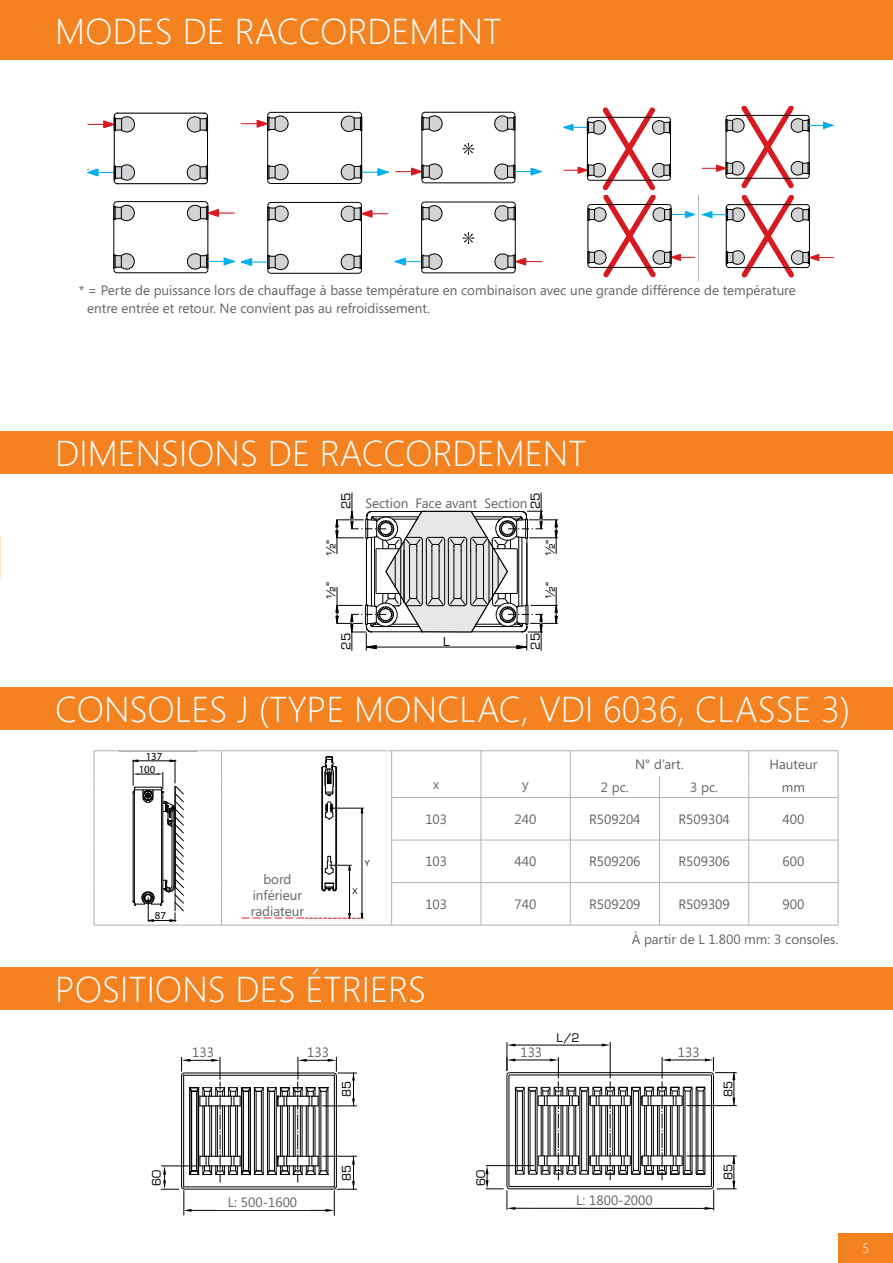
<style>
.page{position:relative;width:893px;height:1263px;background:#fff}
.page>*{position:absolute;margin:0;border:0;box-sizing:border-box;transform-origin:0 0}
.t1{font:300 36px "Segoe";color:#fff}
.t2{font:13.5px/16.2px "Segoe";color:#636466;text-align:center}
.t3{font:300 13.5px "Segoe UI";color:#fff}
.t4{font:12.15px "Eurostile LT";color:#000}
.t5{font:11.55px "Eurostile LT";color:#000}
.t6{font:10.8px "Myriad";color:#000}
.t7{font:7.65px "Eurostile LT";color:#000}
</style>
<div class="page">
<div style="left:0;top:0;width:893px;height:60px;background:#f58220"></div>
<div style="left:0;top:432px;width:893px;height:42px;background:#f58220"></div>
<div style="left:0;top:687px;width:893px;height:42px;background:#f58220"></div>
<div style="left:0;top:967px;width:893px;height:43px;background:#f58220"></div>
<hr style="left:352px;top:614px;width:1px;height:37px;background:#000">
<hr style="left:352px;top:493px;width:1px;height:36px;background:#000">
<svg style="left:335px;top:509px;width:223px;height:141px"></svg>
<hr style="left:541px;top:614px;width:1px;height:37px;background:#000">
<hr style="left:541px;top:493px;width:1px;height:36px;background:#000">
<hr style="left:472px;top:631px;width:50px;height:1px;background:#000">
<div style="left:839px;top:1233px;width:54px;height:30px;background:#f58220"></div>
<hr style="left:392px;top:750px;width:89px;height:1px;background:#adb1b5">
<hr style="left:481px;top:750px;width:89px;height:1px;background:#adb1b5">
<hr style="left:570px;top:750px;width:89px;height:1px;background:#adb1b5">
<hr style="left:659px;top:750px;width:90px;height:1px;background:#adb1b5">
<hr style="left:749px;top:750px;width:89px;height:1px;background:#adb1b5">
<svg style="left:481px;top:751px;width:1px;height:46px"></svg>
<svg style="left:570px;top:751px;width:1px;height:46px"></svg>
<svg style="left:659px;top:776px;width:1px;height:21px"></svg>
<svg style="left:749px;top:751px;width:1px;height:46px"></svg>
<svg style="left:838px;top:751px;width:1px;height:46px"></svg>
<hr style="left:391px;top:797px;width:90px;height:1px;background:#adb1b5">
<hr style="left:481px;top:797px;width:89px;height:1px;background:#adb1b5">
<hr style="left:481px;top:798px;width:1px;height:42px;background:#adb1b5">
<hr style="left:570px;top:797px;width:89px;height:1px;background:#adb1b5">
<hr style="left:570px;top:798px;width:1px;height:42px;background:#adb1b5">
<hr style="left:659px;top:797px;width:90px;height:1px;background:#adb1b5">
<hr style="left:659px;top:798px;width:1px;height:42px;background:#adb1b5">
<hr style="left:749px;top:797px;width:89px;height:1px;background:#adb1b5">
<hr style="left:749px;top:798px;width:1px;height:42px;background:#adb1b5">
<hr style="left:838px;top:798px;width:1px;height:42px;background:#adb1b5">
<hr style="left:391px;top:840px;width:90px;height:1px;background:#adb1b5">
<hr style="left:481px;top:840px;width:89px;height:1px;background:#adb1b5">
<hr style="left:481px;top:840px;width:1px;height:42px;background:#adb1b5">
<hr style="left:570px;top:840px;width:89px;height:1px;background:#adb1b5">
<hr style="left:570px;top:840px;width:1px;height:42px;background:#adb1b5">
<hr style="left:659px;top:840px;width:90px;height:1px;background:#adb1b5">
<hr style="left:659px;top:840px;width:1px;height:42px;background:#adb1b5">
<hr style="left:749px;top:840px;width:89px;height:1px;background:#adb1b5">
<hr style="left:749px;top:840px;width:1px;height:42px;background:#adb1b5">
<hr style="left:838px;top:840px;width:1px;height:42px;background:#adb1b5">
<hr style="left:391px;top:882px;width:90px;height:1px;background:#adb1b5">
<hr style="left:481px;top:882px;width:89px;height:1px;background:#adb1b5">
<hr style="left:481px;top:883px;width:1px;height:42px;background:#adb1b5">
<hr style="left:570px;top:882px;width:89px;height:1px;background:#adb1b5">
<hr style="left:570px;top:883px;width:1px;height:42px;background:#adb1b5">
<hr style="left:659px;top:882px;width:90px;height:1px;background:#adb1b5">
<hr style="left:659px;top:883px;width:1px;height:42px;background:#adb1b5">
<hr style="left:749px;top:882px;width:89px;height:1px;background:#adb1b5">
<hr style="left:749px;top:883px;width:1px;height:42px;background:#adb1b5">
<hr style="left:838px;top:883px;width:1px;height:42px;background:#adb1b5">
<hr style="left:392px;top:925px;width:89px;height:1px;background:#adb1b5">
<hr style="left:481px;top:925px;width:89px;height:1px;background:#adb1b5">
<hr style="left:570px;top:925px;width:89px;height:1px;background:#adb1b5">
<hr style="left:659px;top:925px;width:90px;height:1px;background:#adb1b5">
<hr style="left:749px;top:925px;width:89px;height:1px;background:#adb1b5">
<hr style="left:94px;top:750px;width:128px;height:1px;background:#adb1b5">
<hr style="left:222px;top:750px;width:170px;height:1px;background:#adb1b5">
<svg style="left:94px;top:751px;width:1px;height:46px"></svg>
<svg style="left:221px;top:751px;width:1px;height:46px"></svg>
<svg style="left:391px;top:751px;width:1px;height:46px"></svg>
<hr style="left:94px;top:797px;width:1px;height:43px;background:#adb1b5">
<hr style="left:221px;top:797px;width:1px;height:43px;background:#adb1b5">
<hr style="left:391px;top:798px;width:1px;height:42px;background:#adb1b5">
<hr style="left:94px;top:840px;width:1px;height:42px;background:#adb1b5">
<hr style="left:221px;top:840px;width:1px;height:42px;background:#adb1b5">
<hr style="left:391px;top:840px;width:1px;height:42px;background:#adb1b5">
<hr style="left:94px;top:882px;width:1px;height:43px;background:#adb1b5">
<hr style="left:221px;top:882px;width:1px;height:43px;background:#adb1b5">
<hr style="left:391px;top:883px;width:1px;height:42px;background:#adb1b5">
<hr style="left:94px;top:925px;width:128px;height:1px;background:#adb1b5">
<hr style="left:222px;top:925px;width:170px;height:1px;background:#adb1b5">
<svg style="left:132px;top:759px;width:52px;height:163px"></svg>
<hr style="left:133px;top:792px;width:1px;height:109px;background:#000">
<svg style="left:242px;top:756px;width:122px;height:163px"></svg>
<svg style="left:87px;top:111px;width:456px;height:163px"></svg>
<svg style="left:563px;top:106px;width:272px;height:175px"></svg>
<svg style="left:161px;top:1056px;width:196px;height:160px"></svg>
<div style="left:190px;top:1046px;width:26px;height:13px;background:#fff"></div>
<div style="left:305px;top:1046px;width:26px;height:13px;background:#fff"></div>
<div style="left:216px;top:1194px;width:93px;height:15px;background:#fff"></div>
<svg style="left:486px;top:1042px;width:251px;height:168px"></svg>
<div style="left:519px;top:1046px;width:25px;height:13px;background:#fff"></div>
<div style="left:676px;top:1046px;width:26px;height:13px;background:#fff"></div>
<div style="left:570px;top:1192px;width:89px;height:15px;background:#fff"></div>
<h1 class="t1" style="left:55px;top:11px;width:448px">MODES DE RACCORDEMENT</h1>
<p class="t2" style="left:87px;top:281px;width:710px;line-height:18px;text-align:left;text-indent:-9px">* = Perte de puissance lors de chauffage à basse température en combinaison avec une grande différence de température entre entrée et retour. Ne convient pas au refroidissement.</p>
<h1 class="t1" style="left:55px;top:433px;width:533px">DIMENSIONS DE RACCORDEMENT</h1>
<p class="t4" style="left:339px;top:509px;width:18px;rotate:-90deg">25</p>
<p class="t2" style="left:365px;top:494px;width:164px">Section Face avant Section</p>
<p class="t4" style="left:528px;top:509px;width:18px;rotate:-90deg">25</p>
<p class="t4" style="left:324px;top:556px;width:18px;rotate:-90deg">½“</p>
<p class="t4" style="left:324px;top:599px;width:18px;rotate:-90deg">½“</p>
<p class="t4" style="left:543px;top:556px;width:18px;rotate:-90deg">½“</p>
<p class="t4" style="left:543px;top:599px;width:18px;rotate:-90deg">½“</p>
<p class="t4" style="left:339px;top:650px;width:18px;rotate:-90deg">25</p>
<p class="t4" style="left:443px;top:634px;width:8px">L</p>
<p class="t4" style="left:528px;top:650px;width:18px;rotate:-90deg">25</p>
<h1 class="t1" style="left:55px;top:688px;width:796px">CONSOLES J (TYPE MONCLAC, VDI 6036, CLASSE 3)</h1>
<p class="t6" style="left:146px;top:749px;width:18px">137</p>
<p class="t6" style="left:139px;top:762px;width:18px">100</p>
<p class="t6" style="left:155px;top:909px;width:13px">87</p>
<p class="t2" style="left:251px;top:870px;width:55px">bord inférieur radiateur</p>
<p class="t7" style="left:365px;top:858px;width:6px">Y</p>
<p class="t7" style="left:353px;top:887px;width:7px">X</p>
<p class="t2" style="left:635px;top:755px;width:50px">N° d’art.</p>
<p class="t2" style="left:770px;top:755px;width:49px">Hauteur</p>
<p class="t2" style="left:433px;top:776px;width:8px">x</p>
<p class="t2" style="left:522px;top:776px;width:8px">y</p>
<p class="t2" style="left:601px;top:779px;width:29px">2 pc.</p>
<p class="t2" style="left:690px;top:779px;width:29px">3 pc.</p>
<p class="t2" style="left:782px;top:779px;width:25px">mm</p>
<p class="t2" style="left:425px;top:811px;width:23px">103</p>
<p class="t2" style="left:515px;top:811px;width:23px">240</p>
<p class="t2" style="left:589px;top:811px;width:53px">R509204</p>
<p class="t2" style="left:678px;top:811px;width:53px">R509304</p>
<p class="t2" style="left:782px;top:811px;width:23px">400</p>
<p class="t2" style="left:425px;top:853px;width:23px">103</p>
<p class="t2" style="left:515px;top:853px;width:23px">440</p>
<p class="t2" style="left:589px;top:853px;width:53px">R509206</p>
<p class="t2" style="left:678px;top:853px;width:53px">R509306</p>
<p class="t2" style="left:782px;top:853px;width:23px">600</p>
<p class="t2" style="left:425px;top:896px;width:23px">103</p>
<p class="t2" style="left:515px;top:896px;width:23px">740</p>
<p class="t2" style="left:589px;top:896px;width:53px">R509209</p>
<p class="t2" style="left:678px;top:896px;width:53px">R509309</p>
<p class="t2" style="left:782px;top:896px;width:23px">900</p>
<p class="t2" style="left:632px;top:931px;width:208px">À partir de L 1.800 mm: 3 consoles.</p>
<h1 class="t1" style="left:55px;top:969px;width:372px">POSITIONS DES ÉTRIERS</h1>
<p class="t5" style="left:557px;top:1031px;width:24px">L/2</p>
<p class="t2" style="left:192px;top:1044px;width:23px">133</p>
<p class="t2" style="left:307px;top:1044px;width:23px">133</p>
<p class="t5" style="left:313px;top:1047px;width:9px">A</p>
<p class="t5" style="left:197px;top:1047px;width:9px">A</p>
<p class="t2" style="left:520px;top:1044px;width:23px">133</p>
<p class="t2" style="left:678px;top:1044px;width:23px">133</p>
<p class="t5" style="left:684px;top:1046px;width:9px">A</p>
<p class="t5" style="left:529px;top:1047px;width:9px">A</p>
<p class="t5" style="left:340px;top:1097px;width:17px;rotate:-90deg">85</p>
<p class="t5" style="left:721px;top:1097px;width:17px;rotate:-90deg">85</p>
<p class="t5" style="left:150px;top:1186px;width:17px;rotate:-90deg">60</p>
<p class="t5" style="left:340px;top:1181px;width:17px;rotate:-90deg">85</p>
<p class="t5" style="left:474px;top:1185px;width:17px;rotate:-90deg">60</p>
<p class="t5" style="left:721px;top:1180px;width:17px;rotate:-90deg">85</p>
<p class="t2" style="left:228px;top:1193px;width:71px">L: 500-1600</p>
<p class="t5" style="left:227px;top:1196px;width:75px">L: 400-1600</p>
<p class="t2" style="left:576px;top:1191px;width:78px">L: 1800-2000</p>
<p class="t5" style="left:570px;top:1194px;width:83px">L: 1800-3000</p>
<p class="t3" style="left:862px;top:1235px;width:8px">5</p>
</div>
